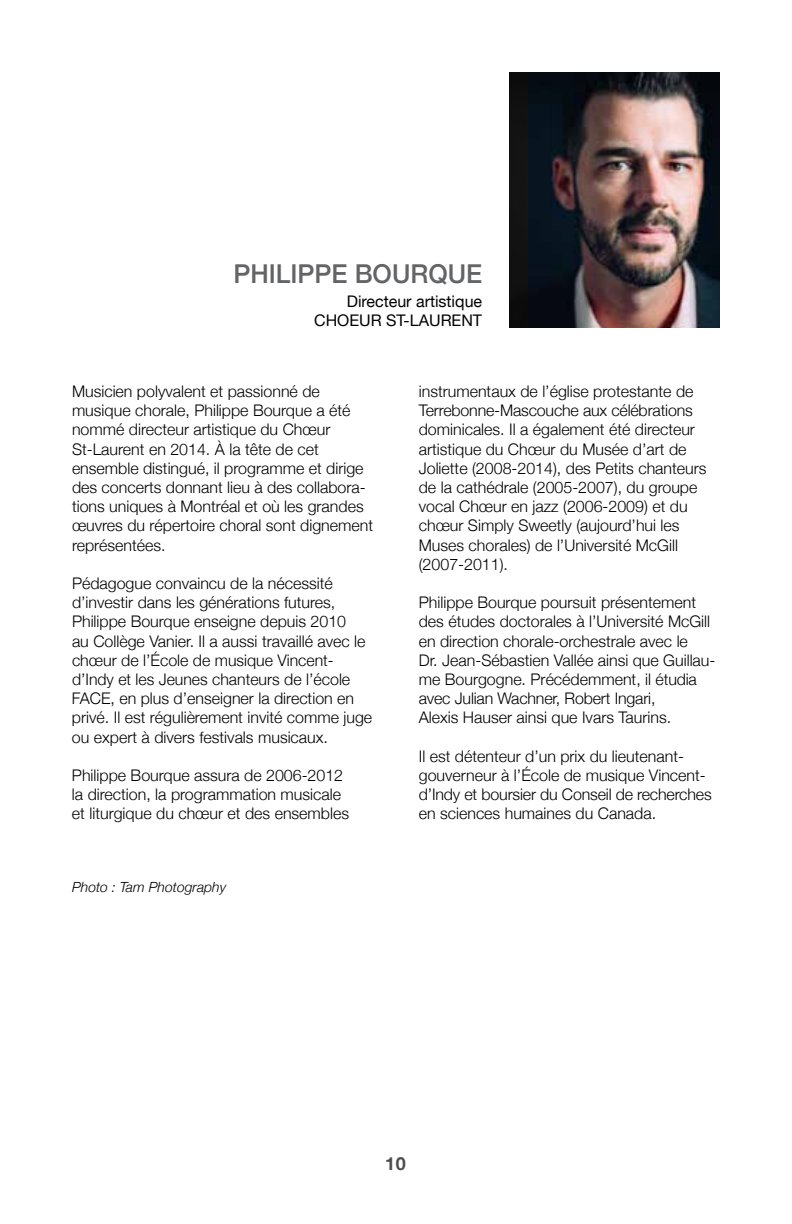
<style>
.page{position:relative;width:792px;height:1224px;background:#fff}
.page>*{position:absolute;margin:0;border:0;box-sizing:border-box;transform-origin:0 0}
.t1{font:500 26px "Helvetica Neue";color:#636466}
.t2{font:700 18px "Helvetica Neue";color:#4d4d4f}
.t3{font:300 16px/19.2px "Helvetica Neue";color:#000}
.t4{font:16px/19.2px "Helvetica Neue";color:#000;text-align:right}
.t5{font:italic 300 14px "Helvetica Neue";color:#000}
</style>
<div class="page">
<div style="left:510px;top:72px;width:18px;height:256px;background:#121212"></div>
<img style="left:528px;top:72px;width:192px;height:256px">
<h1 class="t1" style="left:233px;top:253px;width:250px">PHILIPPE BOURQUE</h1>
<p class="t4" style="left:314px;top:293px;width:169px">Directeur artistique<br>CHOEUR ST-LAURENT</p>
<p class="t3" style="left:72px;top:381px;width:303px">Musicien polyvalent et passionné de musique chorale, Philippe Bourque a été nommé directeur artistique du Chœur St-Laurent en 2014. À la tête de cet ensemble distingué, il programme et dirige des concerts donnant lieu à des collabora&shy;tions uniques à Montréal et où les grandes œuvres du répertoire choral sont dignement représentées.</p>
<p class="t3" style="left:72px;top:573px;width:302px">Pédagogue convaincu de la nécessité d’investir dans les générations futures, Philippe Bourque enseigne depuis 2010<br>au Collège Vanier. Il a aussi travaillé avec le chœur de l’École de musique Vincent&shy;d’Indy et les Jeunes chanteurs de l’école FACE, en plus d’enseigner la direction en privé. Il est régulièrement invité comme juge ou expert à divers festivals musicaux.</p>
<p class="t3" style="left:72px;top:765px;width:279px">Philippe Bourque assura de 2006-2012 la direction, la programmation musicale et liturgique du chœur et des ensembles</p>
<p class="t5" style="left:72px;top:876px;width:156px">Photo : Tam Photography</p>
<p class="t3" style="left:419px;top:381px;width:289px">instrumentaux de l’église protestante de Terrebonne-Mascouche aux célébrations dominicales. Il a également été directeur artistique du Chœur du Musée d’art de Joliette (2008-2014), des Petits chanteurs de la cathédrale (2005-2007), du groupe vocal Chœur en jazz (2006-2009) et du chœur Simply Sweetly (aujourd’hui les Muses chorales) de l’Université McGill (2007-2011).</p>
<p class="t3" style="left:419px;top:592px;width:298px">Philippe Bourque poursuit présentement des études doctorales à l’Université McGill en direction chorale-orchestrale avec le<br>Dr. Jean-Sébastien Vallée ainsi que Guillau&shy;me Bourgogne. Précédemment, il étudia avec Julian Wachner, Robert Ingari,<br>Alexis Hauser ainsi que Ivars Taurins.</p>
<p class="t3" style="left:419px;top:745px;width:294px">Il est détenteur d’un prix du lieutenant&shy;gouverneur à l’École de musique Vincent&shy;d’Indy et boursier du Conseil de recherches en sciences humaines du Canada.</p>
<p class="t2" style="left:385px;top:1149px;width:22px">10</p>
</div>
